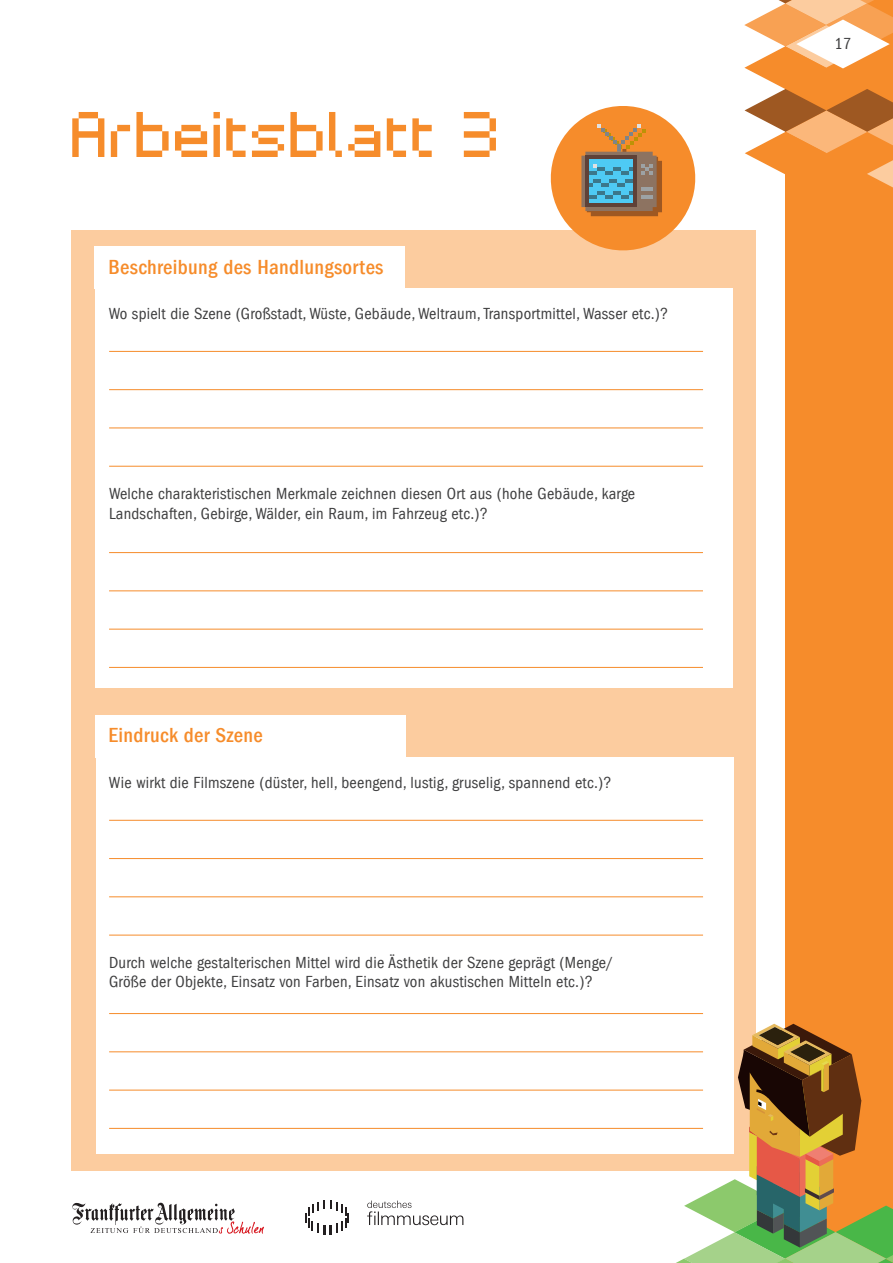
<style>
.page{position:relative;width:893px;height:1263px;background:#fff}
.page>*{position:absolute;margin:0;border:0;box-sizing:border-box;transform-origin:0 0}
.t1{font:90px "Pixelar";color:#f68c2b}
.t2{font:500 condensed 21px "FAZ Franklin Gothic";letter-spacing:.015em;color:#f68c2b}
.t3{font:condensed 16.5px/19.5px "FAZ Franklin Gothic";letter-spacing:.015em;color:#3e3e3f}
</style>
<div class="page">
<div style="left:785px;top:0;width:108px;height:1263px;background:#f68c2b"></div>
<svg style="left:72px;top:1203px;width:192px;height:31px"></svg>
<svg style="left:306px;top:1200px;width:43px;height:34px"></svg>
<svg style="left:367px;top:1200px;width:96px;height:25px"></svg>
<svg style="left:744px;top:0;width:149px;height:188px"></svg>
<div style="left:72px;top:230px;width:684px;height:941px;background:#fccc9f"></div>
<svg style="left:550px;top:106px;width:146px;height:145px"></svg>
<svg style="left:651px;top:1024px;width:242px;height:239px"></svg>
<div style="left:95px;top:288px;width:638px;height:400px;background:#fff"></div>
<div style="left:95px;top:246px;width:310px;height:43px;background:#fff"></div>
<div style="left:96px;top:757px;width:638px;height:396px;background:#fff"></div>
<div style="left:95px;top:715px;width:311px;height:42px;background:#fff"></div>
<hr style="left:109px;top:351px;width:594px;height:1px;background:#f68c2b">
<hr style="left:109px;top:389px;width:594px;height:1px;background:#f68c2b">
<hr style="left:109px;top:428px;width:594px;height:1px;background:#f68c2b">
<hr style="left:109px;top:466px;width:594px;height:1px;background:#f68c2b">
<hr style="left:109px;top:552px;width:594px;height:1px;background:#f68c2b">
<hr style="left:109px;top:590px;width:594px;height:1px;background:#f68c2b">
<hr style="left:109px;top:629px;width:594px;height:1px;background:#f68c2b">
<hr style="left:109px;top:667px;width:594px;height:1px;background:#f68c2b">
<hr style="left:109px;top:820px;width:594px;height:1px;background:#f68c2b">
<hr style="left:109px;top:858px;width:594px;height:1px;background:#f68c2b">
<hr style="left:109px;top:896px;width:594px;height:1px;background:#f68c2b">
<hr style="left:109px;top:935px;width:594px;height:1px;background:#f68c2b">
<hr style="left:109px;top:1013px;width:594px;height:1px;background:#f68c2b">
<hr style="left:109px;top:1051px;width:594px;height:1px;background:#f68c2b">
<hr style="left:109px;top:1090px;width:594px;height:1px;background:#f68c2b">
<hr style="left:109px;top:1128px;width:594px;height:1px;background:#f68c2b">
<h1 class="t1" style="left:72px;top:86px;width:432px">Arbeitsblatt 3</h1>
<p class="t2" style="left:108px;top:255px;width:277px">Beschreibung des Handlungsortes</p>
<p class="t3" style="left:109px;top:303px;width:561px">Wo spielt die Szene (Großstadt, Wüste, Gebäude, Weltraum, Transportmittel, Wasser etc.)?</p>
<p class="t3" style="left:109px;top:484px;width:528px">Welche charakteristischen Merkmale zeichnen diesen Ort aus (hohe Gebäude, karge<br>Landschaften, Gebirge, Wälder, ein Raum, im Fahrzeug etc.)?</p>
<p class="t2" style="left:108px;top:723px;width:156px">Eindruck der Szene</p>
<p class="t3" style="left:109px;top:773px;width:504px">Wie wirkt die Filmszene (düster, hell, beengend, lustig, gruselig, spannend etc.)?</p>
<p class="t3" style="left:109px;top:952px;width:506px">Durch welche gestalterischen Mittel wird die Ästhetik der Szene geprägt (Menge/<br>Größe der Objekte, Einsatz von Farben, Einsatz von akustischen Mitteln etc.)?</p>
<p class="t3" style="left:834px;top:34px;width:18px">17</p>
</div>
